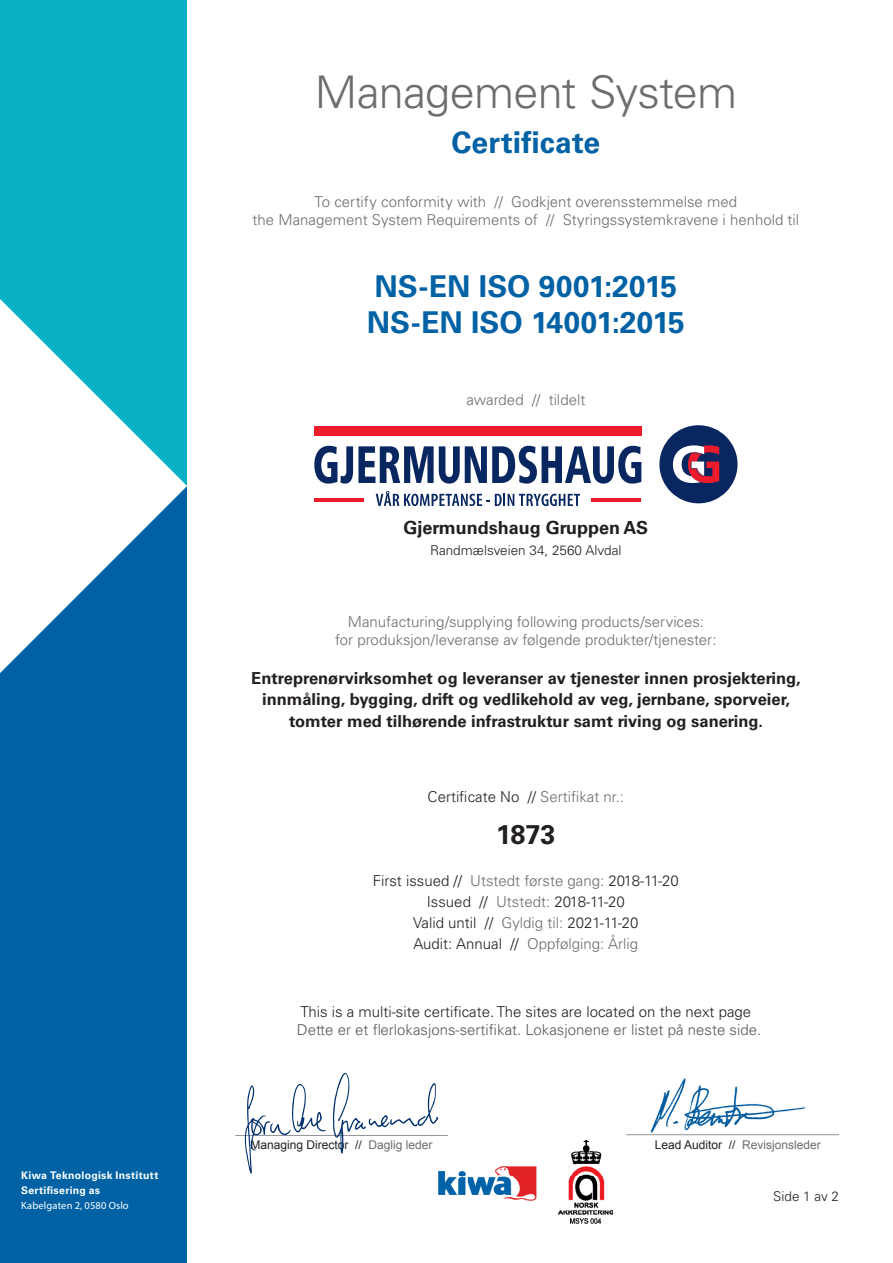
<style>
.page{position:relative;width:893px;height:1263px;background:#fff}
.page>*{position:absolute;margin:0;border:0;box-sizing:border-box;transform-origin:0 0}
.certificate_title{font:300 45px "Univers LT Std";letter-spacing:-.015em;color:#6c6d70}
.certificate{font:700 30px "Univers LT Std";color:#0062a5}
.t1{font:700 27px "Univers LT Std";color:#231f20}
.t2{font:700 18px "Univers LT Std";color:#231f20}
.t3{font:700 16.5px "Univers LT Std";color:#231f20}
.explanation_text{font:300 15px "Univers LT Std";color:#6c6d70}
.t4{font:300 15px "Univers LT Std";color:#231f20}
.t5{font:300 15px "Univers LT Std";color:#57585a}
.t6{font:300 13.5px "Univers LT Std";color:#231f20}
.t7{font:12px "Arial";color:#231f20}
.t8{font:12px "Arial";color:#6c6d70}
.t9{font:700 10.5px/15px "Univers LT Std";letter-spacing:.025em;color:#fff}
.t10{font:10.5px "Myriad Pro";letter-spacing:.015em;color:#fff}
.s1{color:#6c6d70}
.s2{color:#231f20}
</style>
<div class="page">
<div style="left:0;top:486px;width:187px;height:777px;background:#0062a5"></div>
<div style="left:0;top:0;width:187px;height:486px;background:#09b1c7"></div>
<svg style="left:0;top:299px;width:187px;height:374px;fill:#fff"></svg>
<hr style="left:235px;top:1135px;width:213px;height:1px;background:#939598">
<hr style="left:626px;top:1134px;width:213px;height:1px;background:#939598">
<img style="left:439px;top:1140px;width:174px;height:83px">
<svg style="left:333px;top:1073px;width:105px;height:81px"></svg>
<svg style="left:245px;top:1084px;width:81px;height:90px"></svg>
<img style="left:650px;top:1078px;width:156px;height:55px">
<div style="left:314px;top:426px;width:327px;height:10px;background:#ee1b2c"></div>
<svg style="left:314px;top:446px;width:327px;height:38px"></svg>
<svg style="left:376px;top:491px;width:204px;height:15px"></svg>
<hr style="left:315px;top:499px;width:49px;height:3px;background:#ee1b2c">
<hr style="left:591px;top:499px;width:50px;height:3px;background:#ee1b2c">
<svg style="left:659px;top:425px;width:78px;height:78px"></svg>
<p class="t9" style="left:21px;top:1168px;width:139px">Kiwa Teknologisk Institutt<br>Sertifisering as</p>
<p class="t10" style="left:21px;top:1199px;width:109px">Kabelgaten 2, 0580 Oslo</p>
<p class="certificate_title" style="left:315px;top:65px;width:424px">Management System</p>
<p class="certificate" style="left:451px;top:125px;width:150px">Certificate</p>
<p class="explanation_text" style="left:315px;top:193px;width:424px">To certify conformity with // Godkjent overensstemmelse med</p>
<p class="explanation_text" style="left:253px;top:211px;width:548px">the Management System Requirements of // Styringssystemkravene i henhold til</p>
<p class="certificate" style="left:375px;top:269px;width:304px">NS-EN ISO 9001:2015</p>
<p class="certificate" style="left:367px;top:305px;width:319px">NS-EN ISO 14001:2015</p>
<p class="explanation_text" style="left:466px;top:391px;width:120px">awarded // tildelt</p>
<p class="t2" style="left:403px;top:518px;width:246px">Gjermundshaug Gruppen AS</p>
<p class="t6" style="left:430px;top:542px;width:193px">Randmælsveien 34, 2560 Alvdal</p>
<p class="explanation_text" style="left:348px;top:613px;width:358px">Manufacturing/supplying following products/services:</p>
<p class="explanation_text" style="left:335px;top:631px;width:383px">for produksjon/leveranse av følgende produkter/tjenester:</p>
<p class="t3" style="left:251px;top:669px;width:551px">Entreprenørvirksomhet og leveranser av tjenester innen prosjektering,</p>
<p class="t3" style="left:262px;top:690px;width:529px">innmåling, bygging, drift og vedlikehold av veg, jernbane, sporveier,</p>
<p class="t3" style="left:289px;top:711px;width:475px">tomter med tilhørende infrastruktur samt riving og sanering.</p>
<p class="t4" style="left:428px;top:787px;width:198px">Certificate No // <span class="s1">Sertifikat nr.:</span></p>
<p class="t1" style="left:496px;top:818px;width:61px">1873</p>
<p class="t4" style="left:373px;top:871px;width:308px">First issued // <span class="s1">Utstedt første gang:</span> 2018-11-20</p>
<p class="t4" style="left:427px;top:892px;width:200px">Issued // <span class="s1">Utstedt:</span> 2018-11-20</p>
<p class="t4" style="left:413px;top:913px;width:227px">Valid until // <span class="s1">Gyldig til:</span> 2021-11-20</p>
<p class="explanation_text" style="left:414px;top:934px;width:226px"><span class="s2">Audit: Annual //</span> Oppfølging: Årlig</p>
<p class="t4" style="left:300px;top:1003px;width:452px">This is a multi-site certificate. The sites are located on the next page</p>
<p class="t5" style="left:297px;top:1021px;width:466px">Dette er et flerlokasjons-sertifikat. Lokasjonene er listet på neste side.</p>
<p class="t7" style="left:251px;top:1136px;width:184px">Managing Director // <span class="s1">Daglig leder</span></p>
<p class="t8" style="left:655px;top:1136px;width:168px"><span class="s2">Lead Auditor //</span> Revisjonsleder</p>
<p class="t6" style="left:773px;top:1188px;width:67px">Side 1 av 2</p>
</div>
